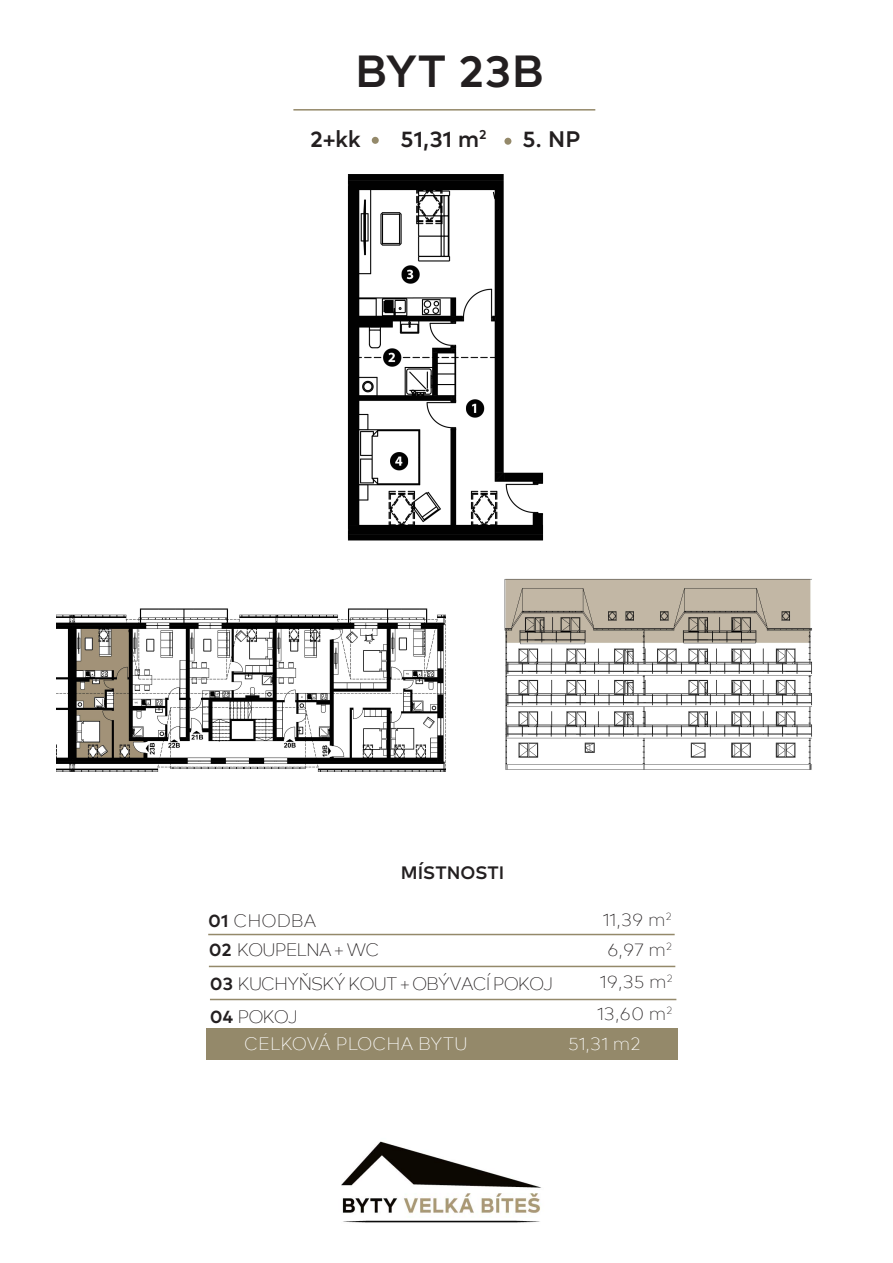
<style>
.page{position:relative;width:893px;height:1263px;background:#fff}
.page>*{position:absolute;margin:0;border:0;box-sizing:border-box;transform-origin:0 0}
.t1{font:500 45px "Typold";color:#231f20}
.t2{font:500 22.5px "Typold";color:#231f20}
.t3{font:100 18px "Typold";letter-spacing:-.065em;color:#231f20}
.t4{font:100 18px "Typold";color:#fff}
.t5{font:500 18px "Typold";color:#231f20}
.s1{font-weight:500}
</style>
<div class="page">
<hr style="left:293px;top:109px;width:302px;height:2px;background:#94896a">
<div style="left:372px;top:137px;width:7px;height:7px;background:#94896a;border-radius:50%"></div>
<div style="left:504px;top:138px;width:7px;height:7px;background:#94896a;border-radius:50%"></div>
<hr style="left:208px;top:934px;width:467px;height:1px;background:#94896a">
<hr style="left:209px;top:966px;width:466px;height:1px;background:#94896a">
<hr style="left:210px;top:999px;width:466px;height:1px;background:#94896a">
<div style="left:206px;top:1028px;width:471px;height:31px;background:#94896a"></div>
<img style="left:57px;top:608px;width:389px;height:163px">
<img style="left:504px;top:579px;width:308px;height:191px">
<img style="left:347px;top:174px;width:197px;height:367px">
<img style="left:341px;top:1141px;width:200px;height:82px">
<p class="t1" style="left:355px;top:35px;width:190px">BYT 23B</p>
<p class="t2" style="left:310px;top:121px;width:52px">2+kk</p>
<p class="t2" style="left:400px;top:121px;width:88px">51,31 m<sup>2</sup></p>
<p class="t2" style="left:522px;top:121px;width:60px">5. NP</p>
<p class="t5" style="left:401px;top:858px;width:105px">MÍSTNOSTI</p>
<p class="t3" style="left:208px;top:907px;width:110px"><span class="s1">01</span> CHODBA</p>
<p class="t3" style="left:603px;top:905px;width:71px">11,39 m<sup>2</sup></p>
<p class="t3" style="left:209px;top:936px;width:172px"><span class="s1">02</span> KOUPELNA + WC</p>
<p class="t3" style="left:607px;top:936px;width:67px">6,97 m<sup>2</sup></p>
<p class="t3" style="left:210px;top:969px;width:345px"><span class="s1">03</span> KUCHYŇSKÝ KOUT + OBÝVACÍ POKOJ</p>
<p class="t3" style="left:600px;top:968px;width:75px">19,35 m<sup>2</sup></p>
<p class="t3" style="left:210px;top:1002px;width:90px"><span class="s1">04</span> POKOJ</p>
<p class="t3" style="left:597px;top:1000px;width:77px">13,60 m<sup>2</sup></p>
<p class="t4" style="left:244px;top:1030px;width:225px">CELKOVÁ PLOCHA BYTU</p>
<p class="t4" style="left:568px;top:1030px;width:74px">51,31 m2</p>
</div>
